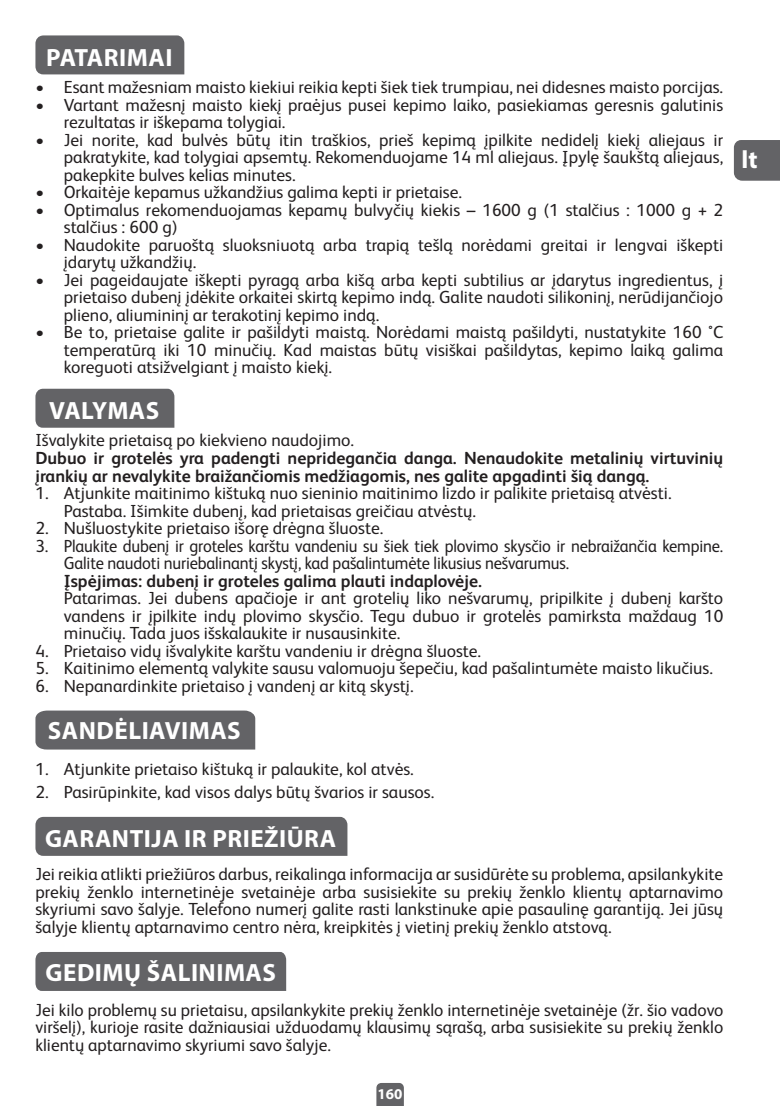
<style>
.page{position:relative;width:780px;height:1106px;background:#fff}
.page>*{position:absolute;margin:0;border:0;box-sizing:border-box;transform-origin:0 0}
.t1{font:700 25px "Myriad Pro";letter-spacing:.02em;color:#fff}
.t2{font:17.5px/17.5px "FS Albert JPM";color:#231f20;text-align:justify}
.t3{font:700 17.5px/17.5px "FS Albert";color:#231f20}
.t4{font:700 15px "Myriad Pro";color:#fff}
</style>
<div class="page">
<div style="left:35px;top:35px;width:149px;height:39px;background:#636366"></div>
<div style="left:35px;top:389px;width:139px;height:39px;background:#636366"></div>
<div style="left:35px;top:710px;width:220px;height:39px;background:#636366"></div>
<div style="left:35px;top:817px;width:312px;height:38px;background:#636366"></div>
<div style="left:35px;top:952px;width:251px;height:39px;background:#636366"></div>
<div style="left:733px;top:140px;width:47px;height:41px;background:#636366"></div>
<svg style="left:376px;top:1083px;width:28px;height:23px"></svg>
<h1 class="t1" style="left:46px;top:41px;width:128px">PATARIMAI</h1>
<p class="t2" style="left:35px;top:78px;width:689px">• Esant mažesniam maisto kiekiui reikia kepti šiek tiek trumpiau, nei didesnes maisto porcijas.</p>
<p class="t2" style="left:64px;top:95px;width:661px;text-indent:-28px">• Vartant mažesnį maisto kiekį praėjus pusei kepimo laiko, pasiekiamas geresnis galutinis rezultatas ir iškepama tolygiai.</p>
<p class="t2" style="left:64px;top:130px;width:661px;text-indent:-28px">• Jei norite, kad bulvės būtų itin traškios, prieš kepimą įpilkite nedidelį kiekį aliejaus ir pakratykite, kad tolygiai apsemtų. Rekomenduojame 14 ml aliejaus. Įpylę šaukštą aliejaus, pakepkite bulves kelias minutes.</p>
<p class="t2" style="left:35px;top:183px;width:428px">• Orkaitėje kepamus užkandžius galima kepti ir prietaise.</p>
<p class="t2" style="left:64px;top:200px;width:661px;text-indent:-28px">• Optimalus rekomenduojamas kepamų bulvyčių kiekis – 1600 g (1 stalčius : 1000 g + 2 stalčius : 600 g)</p>
<p class="t2" style="left:64px;top:235px;width:661px;text-indent:-28px">• Naudokite paruoštą sluoksniuotą arba trapią tešlą norėdami greitai ir lengvai iškepti įdarytų užkandžių.</p>
<p class="t2" style="left:64px;top:270px;width:661px;text-indent:-28px">• Jei pageidaujate iškepti pyragą arba kišą arba kepti subtilius ar įdarytus ingredientus, į prietaiso dubenį įdėkite orkaitei skirtą kepimo indą. Galite naudoti silikoninį, nerūdijančiojo plieno, aliumininį ar terakotinį kepimo indą.</p>
<p class="t2" style="left:64px;top:323px;width:661px;text-indent:-28px">• Be to, prietaise galite ir pašildyti maistą. Norėdami maistą pašildyti, nustatykite 160 °C temperatūrą iki 10 minučių. Kad maistas būtų visiškai pašildytas, kepimo laiką galima koreguoti atsižvelgiant į maisto kiekį.</p>
<h1 class="t1" style="left:49px;top:394px;width:111px">VALYMAS</h1>
<p class="t2" style="left:35px;top:431px;width:320px">Išvalykite prietaisą po kiekvieno naudojimo.</p>
<p class="t3" style="left:35px;top:448px;width:689px">Dubuo ir grotelės yra padengti nepridegančia danga. Nenaudokite metalinių virtuvinių įrankių ar nevalykite braižančiomis medžiagomis, nes galite apgadinti šią dangą.</p>
<p class="t2" style="left:64px;top:483px;width:609px;text-indent:-28px">1. Atjunkite maitinimo kištuką nuo sieninio maitinimo lizdo ir palikite prietaisą atvėsti.<br>Pastaba. Išimkite dubenį, kad prietaisas greičiau atvėstų.</p>
<p class="t2" style="left:35px;top:518px;width:349px">2. Nušluostykite prietaiso išorę drėgna šluoste.</p>
<p class="t2" style="left:64px;top:536px;width:661px;text-indent:-28px">3. Plaukite dubenį ir groteles karštu vandeniu su šiek tiek plovimo skysčio ir nebraižančia kempine.<br>Galite naudoti nuriebalinantį skystį, kad pašalintumėte likusius nešvarumus.</p>
<p class="t3" style="left:64px;top:571px;width:420px">Įspėjimas: dubenį ir groteles galima plauti indaplovėje.</p>
<p class="t2" style="left:64px;top:588px;width:661px">Patarimas. Jei dubens apačioje ir ant grotelių liko nešvarumų, pripilkite į dubenį karšto vandens ir įpilkite indų plovimo skysčio. Tegu dubuo ir grotelės pamirksta maždaug 10 minučių. Tada juos išskalaukite ir nusausinkite.</p>
<p class="t2" style="left:35px;top:641px;width:447px">4. Prietaiso vidų išvalykite karštu vandeniu ir drėgna šluoste.</p>
<p class="t2" style="left:35px;top:658px;width:679px">5. Kaitinimo elementą valykite sausu valomuoju šepečiu, kad pašalintumėte maisto likučius.</p>
<p class="t2" style="left:35px;top:676px;width:380px">6. Nepanardinkite prietaiso į vandenį ar kitą skystį.</p>
<h1 class="t1" style="left:48px;top:714px;width:194px">SANDĖLIAVIMAS</h1>
<p class="t2" style="left:35px;top:759px;width:380px">1. Atjunkite prietaiso kištuką ir palaukite, kol atvės.</p>
<p class="t2" style="left:35px;top:782px;width:400px">2. Pasirūpinkite, kad visos dalys būtų švarios ir sausos.</p>
<h1 class="t1" style="left:45px;top:822px;width:293px">GARANTIJA IR PRIEŽIŪRA</h1>
<p class="t2" style="left:35px;top:864px;width:689px">Jei reikia atlikti priežiūros darbus, reikalinga informacija ar susidūrėte su problema, apsilankykite prekių ženklo internetinėje svetainėje arba susisiekite su prekių ženklo klientų aptarnavimo skyriumi savo šalyje. Telefono numerį galite rasti lankstinuke apie pasaulinę garantiją. Jei jūsų šalyje klientų aptarnavimo centro nėra, kreipkitės į vietinį prekių ženklo atstovą.</p>
<h1 class="t1" style="left:46px;top:956px;width:232px">GEDIMŲ ŠALINIMAS</h1>
<p class="t2" style="left:35px;top:999px;width:689px">Jei kilo problemų su prietaisu, apsilankykite prekių ženklo internetinėje svetainėje (žr. šio vadovo viršelį), kurioje rasite dažniausiai užduodamų klausimų sąrašą, arba susisiekite su prekių ženklo klientų aptarnavimo skyriumi savo šalyje.</p>
<p class="t4" style="left:377px;top:1083px;width:26px">160</p>
<h1 class="t1" style="left:741px;top:143px;width:18px">lt</h1>
</div>
